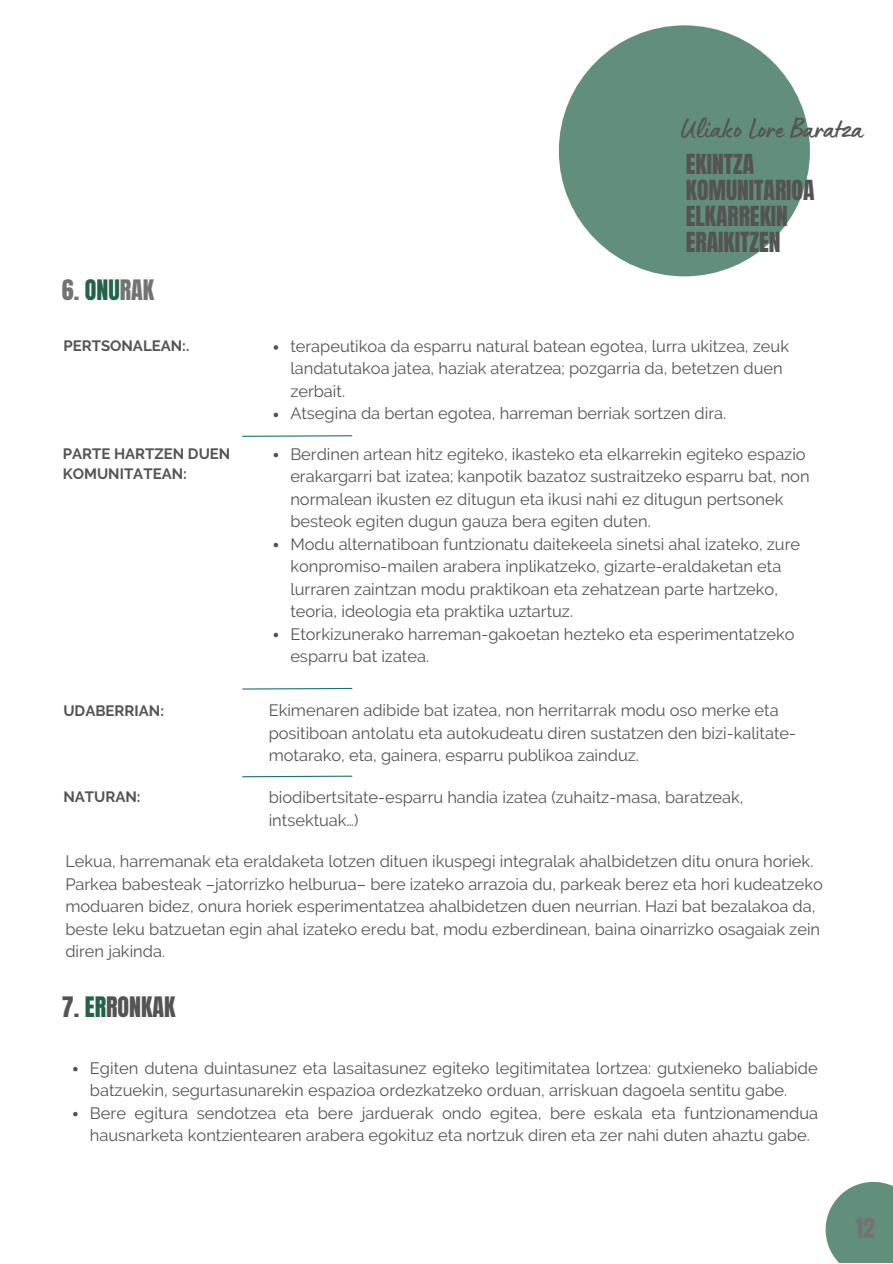
<style>
.page{position:relative;width:893px;height:1264px;background:#fff}
.page>*{position:absolute;margin:0;border:0;box-sizing:border-box;transform-origin:0 0}
.t1{font:30px "Lumios Marker";color:#545454}
.t2{font:24px "Anton";color:#737373}
.t3{font:24px "Anton";color:#545454}
.t4{font:23.55px "Anton";color:#545454}
.t5{font:16.5px/22.5px "Raleway";color:#545454}
.t6{font:700 15px/20.2px "Raleway";color:#545454}
.s1{color:#246347}
</style>
<div class="page">
<div style="left:559px;top:25px;width:250px;height:251px;background:#628f7b;border-radius:50%"></div>
<svg style="left:825px;top:1182px;width:67px;height:80px;background:#769d8b"></svg>
<svg style="left:73px;top:1066px;width:5px;height:5px"></svg>
<svg style="left:73px;top:1111px;width:5px;height:5px"></svg>
<svg style="left:273px;top:345px;width:5px;height:5px"></svg>
<svg style="left:273px;top:412px;width:5px;height:5px"></svg>
<svg style="left:273px;top:453px;width:5px;height:4px"></svg>
<svg style="left:273px;top:543px;width:5px;height:4px"></svg>
<svg style="left:273px;top:632px;width:5px;height:5px"></svg>
<svg style="left:242px;top:435px;width:111px;height:2px"></svg>
<svg style="left:242px;top:687px;width:111px;height:3px"></svg>
<svg style="left:242px;top:775px;width:111px;height:2px"></svg>
<p class="t1" style="left:680px;top:119px;width:184px">Uliako Lore Baratza</p>
<p class="t2" style="left:62px;top:272px;width:94px">6. <span class="s1">ONU</span>RAK</p>
<p class="t4" style="left:686px;top:147px;width:70px">EKINTZA</p>
<p class="t4" style="left:686px;top:173px;width:130px">KOMUNITARIOA</p>
<p class="t4" style="left:686px;top:199px;width:103px">ELKARREKIN</p>
<p class="t4" style="left:686px;top:225px;width:96px">ERAIKITZEN</p>
<p class="t6" style="left:63px;top:335px;width:127px">PERTSONALEAN:.</p>
<p class="t5" style="left:290px;top:335px;width:500px">terapeutikoa da esparru natural batean egotea, lurra ukitzea, zeuk landatutakoa jatea, haziak ateratzea; pozgarria da, betetzen duen zerbait.</p>
<p class="t5" style="left:290px;top:402px;width:437px">Atsegina da bertan egotea, harreman berriak sortzen dira.</p>
<p class="t6" style="left:63px;top:443px;width:169px">PARTE HARTZEN DUEN<br>KOMUNITATEAN:</p>
<p class="t5" style="left:290px;top:442px;width:520px">Berdinen artean hitz egiteko, ikasteko eta elkarrekin egiteko espazio erakargarri bat izatea; kanpotik bazatoz sustraitzeko esparru bat, non normalean ikusten ez ditugun eta ikusi nahi ez ditugun pertsonek besteok egiten dugun gauza bera egiten duten.</p>
<p class="t5" style="left:290px;top:532px;width:511px">Modu alternatiboan funtzionatu daitekeela sinetsi ahal izateko, zure konpromiso-mailen arabera inplikatzeko, gizarte-eraldaketan eta lurraren zaintzan modu praktikoan eta zehatzean parte hartzeko, teoria, ideologia eta praktika uztartuz.</p>
<p class="t5" style="left:290px;top:622px;width:505px">Etorkizunerako harreman-gakoetan hezteko eta esperimentatzeko esparru bat izatea.</p>
<p class="t6" style="left:63px;top:700px;width:102px">UDABERRIAN:</p>
<p class="t5" style="left:269px;top:699px;width:529px">Ekimenaren adibide bat izatea, non herritarrak modu oso merke eta positiboan antolatu eta autokudeatu diren sustatzen den bizi-kalitate&shy;motarako, eta, gainera, esparru publikoa zainduz.</p>
<p class="t6" style="left:63px;top:787px;width:79px">NATURAN:</p>
<p class="t5" style="left:269px;top:786px;width:476px">biodibertsitate-esparru handia izatea (zuhaitz-masa, baratzeak, intsektuak…)</p>
<p class="t5" style="left:65px;top:850px;width:759px">Lekua, harremanak eta eraldaketa lotzen dituen ikuspegi integralak ahalbidetzen ditu onura horiek.<br>Parkea babesteak –jatorrizko helburua– bere izateko arrazoia du, parkeak berez eta hori kudeatzeko moduaren bidez, onura horiek esperimentatzea ahalbidetzen duen neurrian. Hazi bat bezalakoa da, beste leku batzuetan egin ahal izateko eredu bat, modu ezberdinean, baina oinarrizko osagaiak zein diren jakinda.</p>
<p class="t3" style="left:62px;top:990px;width:115px">7. <span class="s1">ER</span>RONKAK</p>
<p class="t5" style="left:90px;top:1056px;width:729px">Egiten dutena duintasunez eta lasaitasunez egiteko legitimitatea lortzea: gutxieneko baliabide batzuekin, segurtasunarekin espazioa ordezkatzeko orduan, arriskuan dagoela sentitu gabe.</p>
<p class="t5" style="left:90px;top:1101px;width:729px">Bere egitura sendotzea eta bere jarduerak ondo egitea, bere eskala eta funtzionamendua hausnarketa kontzientearen arabera egokituz eta nortzuk diren eta zer nahi duten ahaztu gabe.</p>
<p class="t2" style="left:855px;top:1210px;width:21px">12</p>
</div>
